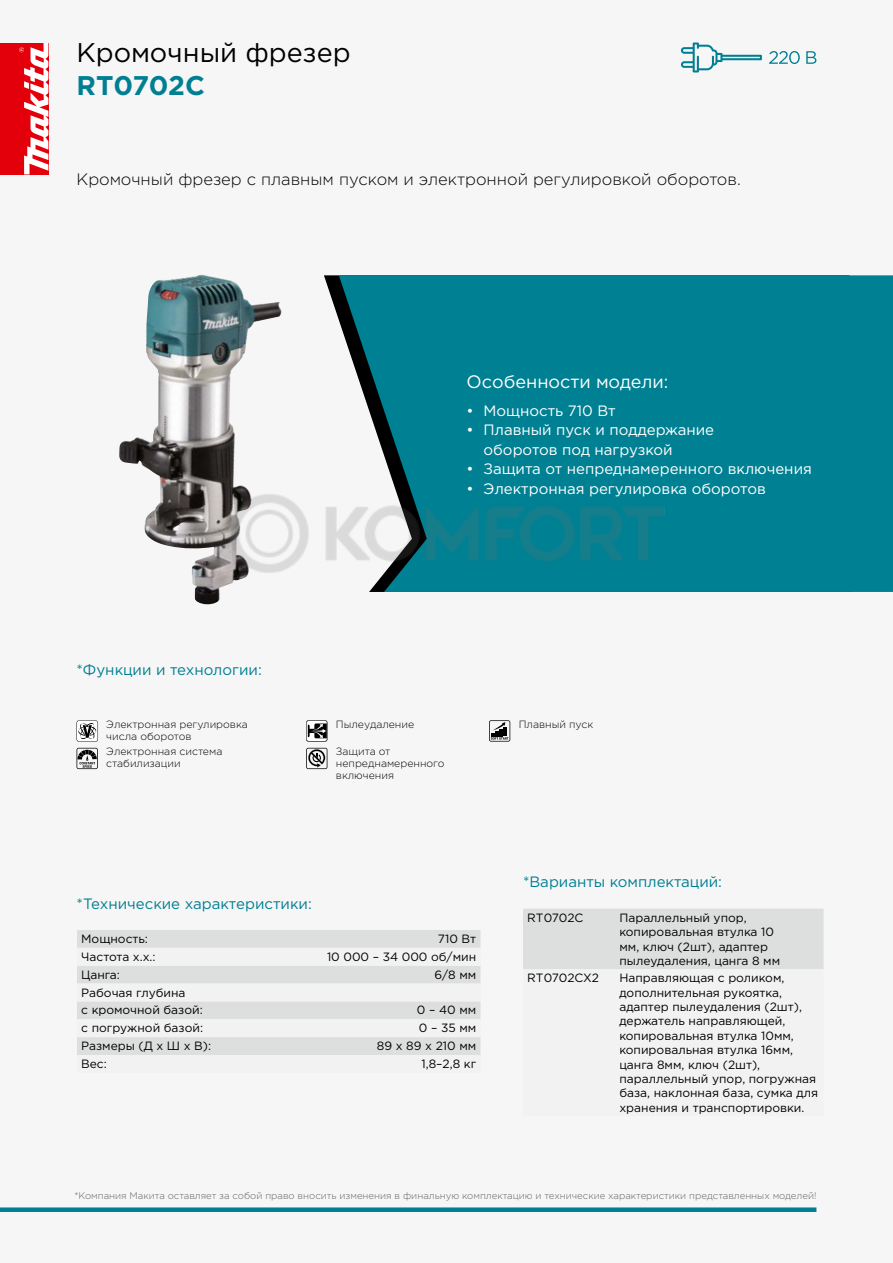
<style>
.page{position:relative;width:893px;height:1263px;background:#f6f6f6}
.page>*{position:absolute;margin:0;border:0;box-sizing:border-box;transform-origin:0 0}
.t1{font:27px "Gotham Pro";color:#000}
.t2{font:700 27px "Gotham Pro";letter-spacing:-.005em;color:#007f93}
.t3{font:18px "Gotham Pro";color:#fff}
.t4{font:300 16.5px "Gotham Pro";color:#000}
.t5{font:15px/19.5px "Gotham Pro";color:#fff}
.t6{font:15px "Gotham Pro";color:#007f93}
.t7{font:12px/14.4px "Gotham Pro";color:#000}
.t8{font:300 10.5px/12px "Gotham Pro";color:#000}
.t9{font:300 9.6px "Gotham Pro";color:#626261}
</style>
<div class="page">
<div style="left:0;top:43px;width:48px;height:131px;background:#e3000b"></div>
<svg style="left:19px;top:43px;width:29px;height:131px"></svg>
<div style="left:0;top:1207px;width:816px;height:5px;background:#007f93"></div>
<svg style="left:769px;top:51px;width:31px;height:13px"></svg>
<svg style="left:806px;top:51px;width:10px;height:13px"></svg>
<svg style="left:681px;top:43px;width:81px;height:29px"></svg>
<div style="left:339px;top:275px;width:554px;height:317px;background:#008193"></div>
<div style="left:77px;top:930px;width:403px;height:18px;background:#dddede"></div>
<svg style="left:77px;top:966px;width:403px;height:89px;fill:#dddede"></svg>
<svg style="left:77px;top:720px;width:21px;height:22px"></svg>
<svg style="left:489px;top:720px;width:21px;height:21px"></svg>
<svg style="left:77px;top:748px;width:21px;height:21px"></svg>
<svg style="left:306px;top:748px;width:21px;height:21px"></svg>
<img style="left:119px;top:275px;width:131px;height:329px">
<svg style="left:306px;top:720px;width:21px;height:21px"></svg>
<div style="left:523px;top:909px;width:300px;height:60px;background:#dddede"></div>
<img style="left:223px;top:485px;width:447px;height:98px">
<h1 class="t1" style="left:77px;top:38px;width:276px">Кромочный фрезер</h1>
<h1 class="t2" style="left:77px;top:70px;width:130px">RT0702C</h1>
<h3 class="t4" style="left:77px;top:170px;width:666px">Кромочный фрезер с плавным пуском и электронной регулировкой оборотов.</h3>
<p class="t6" style="left:77px;top:661px;width:187px">*Функции и технологии:</p>
<h2 class="t3" style="left:467px;top:371px;width:203px">Особенности модели:</h2>
<p class="t5" style="left:467px;top:400px;width:151px">• Мощность 710 Вт</p>
<p class="t5" style="left:484px;top:420px;width:232px;text-indent:-17px">• Плавный пуск и поддержание оборотов под нагрузкой</p>
<p class="t5" style="left:467px;top:459px;width:347px">• Защита от непреднамеренного включения</p>
<p class="t5" style="left:467px;top:478px;width:301px">• Электронная регулировка оборотов</p>
<p class="t8" style="left:106px;top:718px;width:143px">Электронная регулировка числа оборотов</p>
<p class="t8" style="left:336px;top:718px;width:80px">Пылеудаление</p>
<p class="t8" style="left:519px;top:718px;width:76px">Плавный пуск</p>
<p class="t8" style="left:106px;top:746px;width:118px">Электронная система стабилизации</p>
<p class="t8" style="left:336px;top:746px;width:110px">Защита от непреднамеренного включения</p>
<p class="t6" style="left:77px;top:895px;width:237px">*Технические характеристики:</p>
<p class="t7" style="left:81px;top:932px;width:68px">Мощность:</p>
<p class="t7" style="left:438px;top:932px;width:40px">710 Вт</p>
<p class="t7" style="left:81px;top:949px;width:76px">Частота х.х.:</p>
<p class="t7" style="left:327px;top:949px;width:151px">10 000 – 34 000 об/мин</p>
<p class="t7" style="left:81px;top:967px;width:40px">Цанга:</p>
<p class="t7" style="left:435px;top:967px;width:43px">6/8 мм</p>
<p class="t7" style="left:81px;top:983px;width:123px;line-height:17.9px">Рабочая глубина<br>с кромочной базой:</p>
<p class="t7" style="left:417px;top:1003px;width:61px">0 – 40 мм</p>
<p class="t7" style="left:81px;top:1021px;width:123px">с погружной базой:</p>
<p class="t7" style="left:419px;top:1021px;width:59px">0 – 35 мм</p>
<p class="t7" style="left:81px;top:1039px;width:131px">Размеры (Д x Ш x В):</p>
<p class="t7" style="left:377px;top:1039px;width:101px">89 x 89 x 210 мм</p>
<p class="t7" style="left:81px;top:1057px;width:27px">Вес:</p>
<p class="t7" style="left:421px;top:1057px;width:56px">1,8–2,8 кг</p>
<p class="t6" style="left:523px;top:874px;width:201px">*Варианты комплектаций:</p>
<p class="t7" style="left:527px;top:910px;width:58px">RT0702C</p>
<p class="t7" style="left:619px;top:910px;width:162px">Параллельный упор, копировальная втулка 10 мм, ключ (2шт), адаптер пылеудаления, цанга 8 мм</p>
<p class="t7" style="left:527px;top:971px;width:73px">RT0702CX2</p>
<p class="t7" style="left:619px;top:971px;width:200px">Направляющая с роликом, дополнительная рукоятка, адаптер пылеудаления (2шт), держатель направляющей, копировальная втулка 10мм, копировальная втулка 16мм, цанга 8мм, ключ (2шт), параллельный упор, погружная база, наклонная база, сумка для хранения и транспортировки.</p>
<p class="t9" style="left:74px;top:1190px;width:744px">*Компания Макита оставляет за собой право вносить изменения в финальную комплектацию и технические характеристики представленных моделей!</p>
</div>
